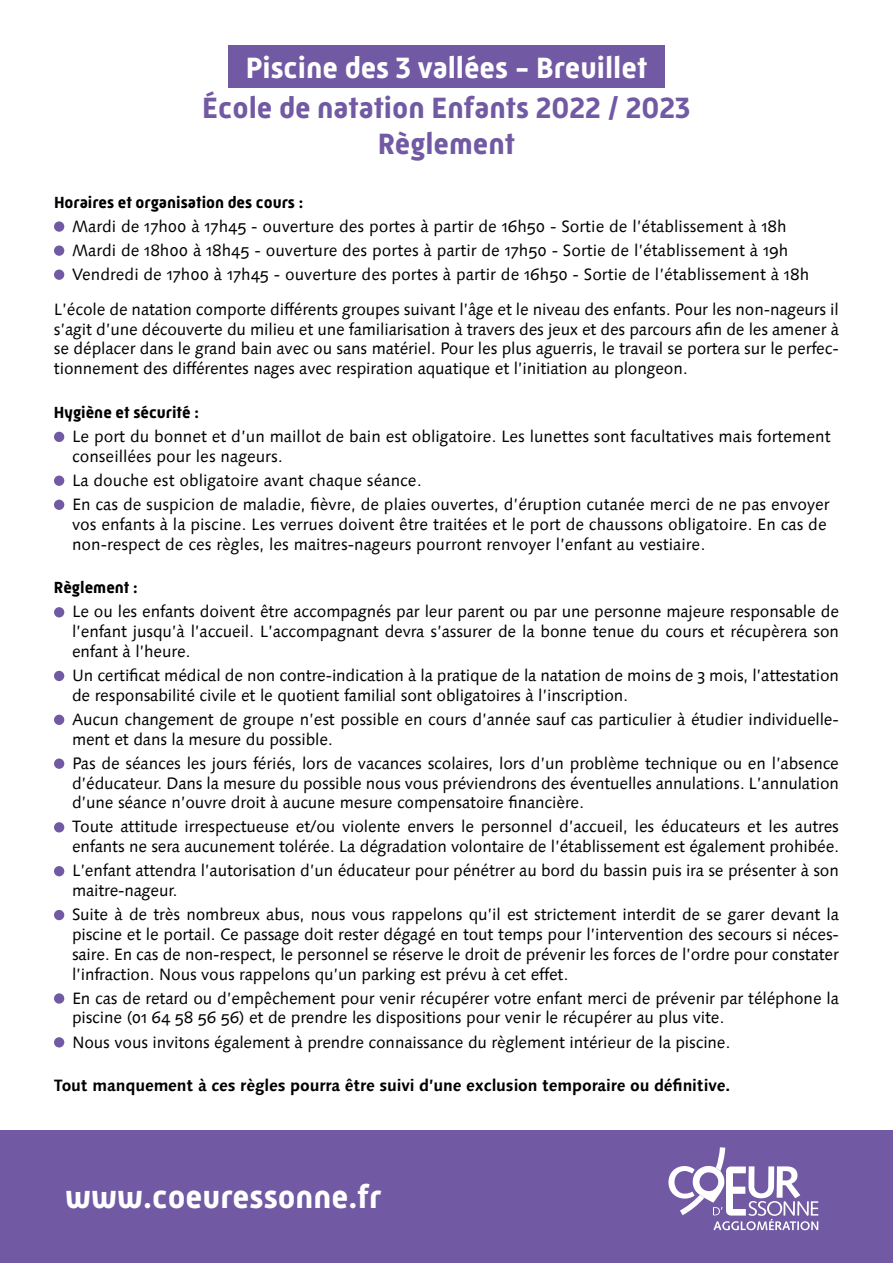
<style>
.page{position:relative;width:893px;height:1263px;background:#fff}
.page>*{position:absolute;margin:0;border:0;box-sizing:border-box;transform-origin:0 0}
.t1{font:700 32.7px "Mic 32 New";color:#fff}
.t2{font:700 30px/36px "Mic 32 New";color:#715aa3;text-align:center}
.t3{font:700 30px "Mic 32 New";color:#fff}
.t4{font:16.5px/19.8px "Linotype Syntax Os F";letter-spacing:-.01em;color:#000}
.t5{font:700 16.5px "Linotype Syntax Os F";letter-spacing:-.01em;color:#000}
.t6{font:700 16.5px "Mic 32 New";color:#000}
</style>
<div class="page">
<div style="left:228px;top:45px;width:437px;height:43px;background:#715aa3"></div>
<div style="left:54px;top:221px;width:10px;height:11px;background:#715aa3;border-radius:50%"></div>
<div style="left:54px;top:245px;width:10px;height:11px;background:#715aa3;border-radius:50%"></div>
<div style="left:54px;top:270px;width:10px;height:10px;background:#715aa3;border-radius:50%"></div>
<div style="left:54px;top:432px;width:10px;height:10px;background:#715aa3;border-radius:50%"></div>
<div style="left:54px;top:476px;width:10px;height:10px;background:#715aa3;border-radius:50%"></div>
<div style="left:54px;top:500px;width:10px;height:10px;background:#715aa3;border-radius:50%"></div>
<div style="left:54px;top:607px;width:10px;height:10px;background:#715aa3;border-radius:50%"></div>
<div style="left:54px;top:671px;width:10px;height:10px;background:#715aa3;border-radius:50%"></div>
<div style="left:54px;top:715px;width:10px;height:10px;background:#715aa3;border-radius:50%"></div>
<div style="left:54px;top:758px;width:10px;height:11px;background:#715aa3;border-radius:50%"></div>
<div style="left:54px;top:822px;width:10px;height:10px;background:#715aa3;border-radius:50%"></div>
<div style="left:54px;top:866px;width:10px;height:10px;background:#715aa3;border-radius:50%"></div>
<div style="left:54px;top:910px;width:10px;height:10px;background:#715aa3;border-radius:50%"></div>
<div style="left:54px;top:993px;width:10px;height:11px;background:#715aa3;border-radius:50%"></div>
<div style="left:54px;top:1037px;width:10px;height:10px;background:#715aa3;border-radius:50%"></div>
<div style="left:0;top:1130px;width:893px;height:133px;background:#715aa3"></div>
<svg style="left:668px;top:1147px;width:150px;height:83px"></svg>
<h2 class="t3" style="left:246px;top:51px;width:403px">Piscine des 3 vallées - Breuillet</h2>
<h2 class="t2" style="left:202px;top:90px;width:490px">École de natation Enfants 2022 / 2023<br>Règlement</h2>
<p class="t6" style="left:54px;top:193px;width:251px">Horaires et organisation des cours :</p>
<p class="t4" style="left:72px;top:214px;width:739px;line-height:24px">Mardi de 17h00 à 17h45 - ouverture des portes à partir de 16h50 - Sortie de l’établissement à 18h<br>Mardi de 18h00 à 18h45 - ouverture des portes à partir de 17h50 - Sortie de l’établissement à 19h<br>Vendredi de 17h00 à 17h45 - ouverture des portes à partir de 16h50 - Sortie de l’établissement à 18h</p>
<p class="t4" style="left:54px;top:299px;width:786px;text-align:justify">L’école de natation comporte différents groupes suivant l’âge et le niveau des enfants. Pour les non-nageurs il s’agit d’une découverte du milieu et une familiarisation à travers des jeux et des parcours afin de les amener à se déplacer dans le grand bain avec ou sans matériel. Pour les plus aguerris, le travail se portera sur le perfec&shy;tionnement des différentes nages avec respiration aquatique et l’initiation au plongeon.</p>
<p class="t6" style="left:54px;top:403px;width:146px">Hygiène et sécurité :</p>
<p class="t4" style="left:72px;top:427px;width:760px">Le port du bonnet et d’un maillot de bain est obligatoire. Les lunettes sont facultatives mais fortement conseillées pour les nageurs.</p>
<p class="t4" style="left:72px;top:468px;width:759px;line-height:24px">La douche est obligatoire avant chaque séance.<br>En cas de suspicion de maladie, fièvre, de plaies ouvertes, d’éruption cutanée merci de ne pas envoyer</p>
<p class="t4" style="left:72px;top:514px;width:756px">vos enfants à la piscine. Les verrues doivent être traitées et le port de chaussons obligatoire. En cas de non-respect de ces règles, les maitres-nageurs pourront renvoyer l’enfant au vestiaire.</p>
<p class="t6" style="left:54px;top:578px;width:85px">Règlement :</p>
<p class="t4" style="left:72px;top:602px;width:768px;text-align:justify">Le ou les enfants doivent être accompagnés par leur parent ou par une personne majeure responsable de l’enfant jusqu’à l’accueil. L’accompagnant devra s’assurer de la bonne tenue du cours et récupèrera son enfant à l’heure.</p>
<p class="t4" style="left:72px;top:666px;width:768px">Un certificat médical de non contre-indication à la pratique de la natation de moins de 3 mois, l’attestation de responsabilité civile et le quotient familial sont obligatoires à l’inscription.</p>
<p class="t4" style="left:72px;top:709px;width:768px">Aucun changement de groupe n’est possible en cours d’année sauf cas particulier à étudier individuelle&shy;ment et dans la mesure du possible.</p>
<p class="t4" style="left:72px;top:753px;width:768px;text-align:justify">Pas de séances les jours fériés, lors de vacances scolaires, lors d’un problème technique ou en l’absence d’éducateur. Dans la mesure du possible nous vous préviendrons des éventuelles annulations. L’annulation d’une séance n’ouvre droit à aucune mesure compensatoire financière.</p>
<p class="t4" style="left:72px;top:817px;width:768px">Toute attitude irrespectueuse et/ou violente envers le personnel d’accueil, les éducateurs et les autres enfants ne sera aucunement tolérée. La dégradation volontaire de l’établissement est également prohibée.</p>
<p class="t4" style="left:72px;top:861px;width:768px">L’enfant attendra l’autorisation d’un éducateur pour pénétrer au bord du bassin puis ira se présenter à son maitre-nageur.</p>
<p class="t4" style="left:72px;top:905px;width:768px;text-align:justify">Suite à de très nombreux abus, nous vous rappelons qu’il est strictement interdit de se garer devant la piscine et le portail. Ce passage doit rester dégagé en tout temps pour l’intervention des secours si néces&shy;saire. En cas de non-respect, le personnel se réserve le droit de prévenir les forces de l’ordre pour constater l’infraction. Nous vous rappelons qu’un parking est prévu à cet effet.</p>
<p class="t4" style="left:72px;top:988px;width:768px">En cas de retard ou d’empêchement pour venir récupérer votre enfant merci de prévenir par téléphone la piscine (01 64 58 56 56) et de prendre les dispositions pour venir le récupérer au plus vite.</p>
<p class="t4" style="left:72px;top:1032px;width:660px">Nous vous invitons également à prendre connaissance du règlement intérieur de la piscine.</p>
<p class="t5" style="left:54px;top:1075px;width:678px">Tout manquement à ces règles pourra être suivi d’une exclusion temporaire ou définitive.</p>
<h1 class="t1" style="left:65px;top:1178px;width:318px">www.coeuressonne.fr</h1>
</div>
